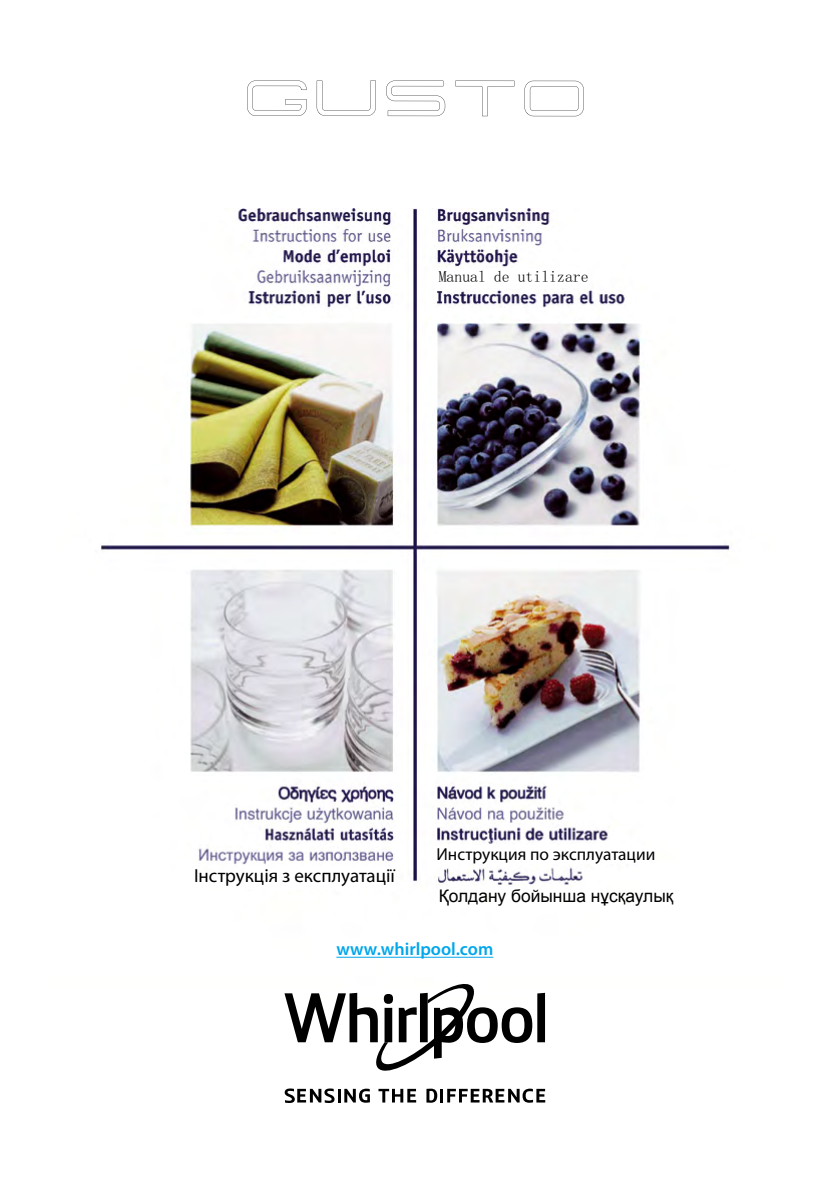
<style>
.page{position:relative;width:840px;height:1191px;background:#fff}
.page>*{position:absolute;margin:0;border:0;box-sizing:border-box;transform-origin:0 0}
.t1{font:19px "Myriad Pro";color:#000}
.t2{font:600 18px "Myriad Pro";color:#00a6eb}
.t3{font:17.4px "Myriad Pro";color:#000}
.t4{font:17.4px "Arial";color:#000}
.t5{font:15.8px "Sim Sun Ext B";color:#000}
</style>
<div class="page">
<svg style="left:247px;top:80px;width:59px;height:36px"></svg>
<svg style="left:524px;top:81px;width:59px;height:35px"></svg>
<svg style="left:316px;top:81px;width:60px;height:35px"></svg>
<svg style="left:455px;top:81px;width:59px;height:35px"></svg>
<svg style="left:386px;top:81px;width:59px;height:35px"></svg>
<img style="left:101px;top:208px;width:629px;height:792px">
<div style="left:246px;top:866px;width:148px;height:22px;background:#fff"></div>
<div style="left:430px;top:268px;width:156px;height:20px;background:#fff"></div>
<div style="left:429px;top:845px;width:220px;height:19px;background:#fff"></div>
<hr style="left:440px;top:1088px;width:3px;height:14px;background:#000">
<svg style="left:426px;top:1088px;width:11px;height:14px"></svg>
<hr style="left:337px;top:1088px;width:3px;height:14px;background:#000">
<svg style="left:447px;top:1088px;width:98px;height:14px"></svg>
<svg style="left:284px;top:1088px;width:50px;height:15px"></svg>
<svg style="left:378px;top:1088px;width:38px;height:14px"></svg>
<svg style="left:344px;top:1088px;width:26px;height:14px"></svg>
<svg style="left:284px;top:980px;width:260px;height:91px"></svg>
<hr style="left:336px;top:956px;width:157px;height:1px;background:#00a6eb">
<p class="t5" style="left:438px;top:269px;width:151px">Manual de utilizare</p>
<p class="t1" style="left:194px;top:863px;width:202px">Інструкція з експлуатації</p>
<p class="t3" style="left:436px;top:843px;width:220px">Инструкция по эксплуатации</p>
<p class="t4" style="left:438px;top:885px;width:236px">Қолдану бойынша нұсқаулық</p>
<p class="t2" style="left:336px;top:938px;width:158px">www.whirlpool.com</p>
</div>
